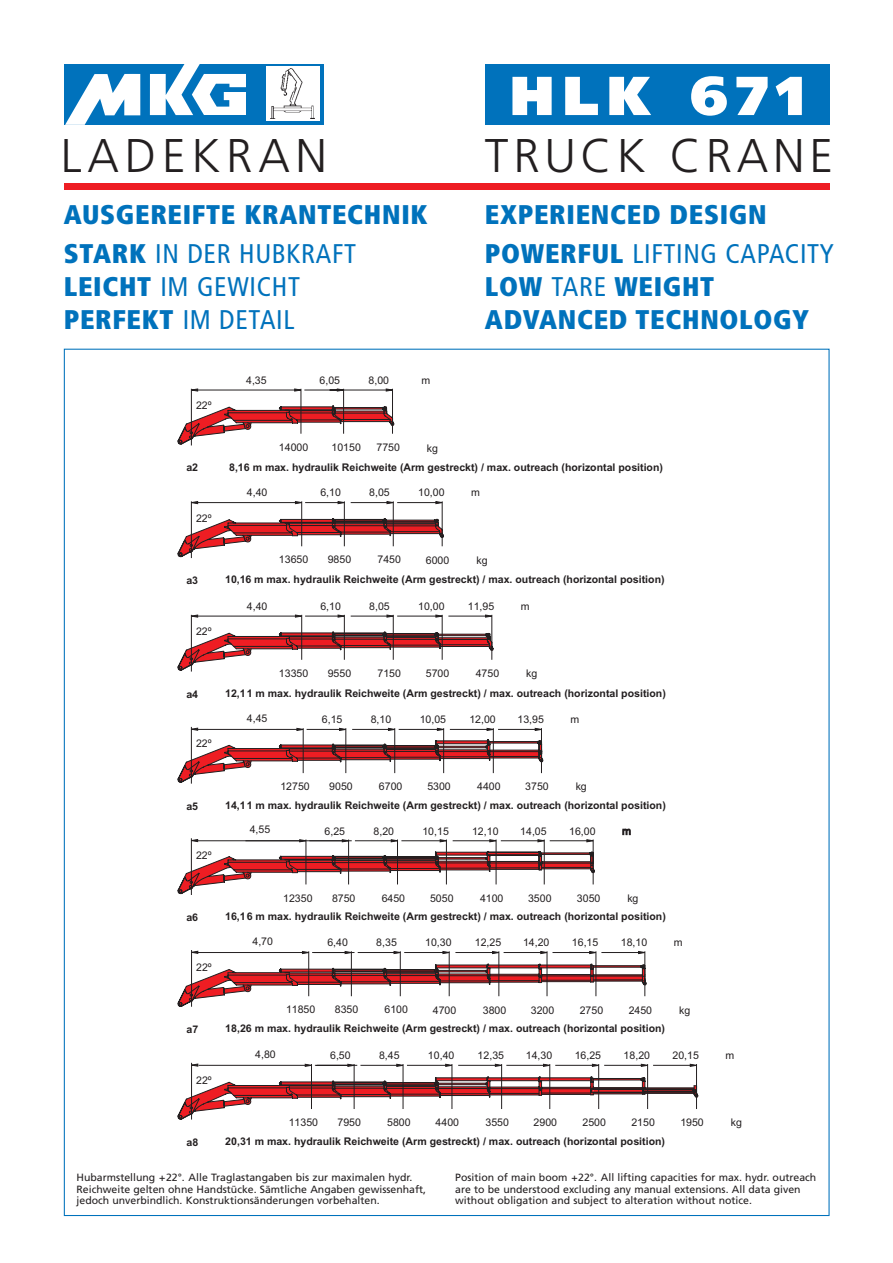
<style>
.page{position:relative;width:893px;height:1263px;background:#fff}
.page>*{position:absolute;margin:0;border:0;box-sizing:border-box;transform-origin:0 0}
.t1{font:900 54.75px "Frutiger";letter-spacing:.15em;color:#fff}
.t2{font:300 47.25px "Frutiger";letter-spacing:.1em;color:#231f20}
.t3{font:300 47.25px "Frutiger";letter-spacing:.12em;color:#231f20}
.t4{font:900 condensed 27px/39px "Frutiger";letter-spacing:.025em;color:#0072bc}
.t5{font:condensed 27px/33px "Frutiger";letter-spacing:.025em;color:#0072bc}
.t6{font:700 10.5px "Arial";color:#231f20}
.t7{font:10.5px "Arial";color:#231f20}
.t8{font:10.5px/11.2px "Frutiger";color:#231f20}
.s1{font-weight:400}
.s2{font-weight:900}
</style>
<div class="page">
<svg style="left:178px;top:388px;width:520px;height:731px"></svg>
<div style="left:485px;top:64px;width:344px;height:61px;background:#0072bc"></div>
<div style="left:64px;top:183px;width:765px;height:6px;background:#ee1d23"></div>
<div style="left:64px;top:64px;width:259px;height:61px;background:#0072bc"></div>
<div style="left:265px;top:67px;width:54px;height:54px;background:#fff"></div>
<svg style="left:150px;top:64px;width:96px;height:51px"></svg>
<svg style="left:65px;top:74px;width:75px;height:51px"></svg>
<img style="left:271px;top:68px;width:44px;height:51px">
<h2 class="t3" style="left:61px;top:136px;width:268px">LADEKRAN</h2>
<h3 class="t4" style="left:64px;top:198px;width:365px">AUSGEREIFTE KRANTECHNIK<br>STARK <span class="s1">IN DER HUBKRAFT</span></h3>
<h3 class="t5" style="left:64px;top:273px;width:238px"><span class="s2">LEICHT</span> IM GEWICHT<br><span class="s2">PERFEKT</span> IM DETAIL</h3>
<p class="t7" style="left:196px;top:400px;width:17px">22º</p>
<p class="t7" style="left:246px;top:374px;width:22px">4,35</p>
<p class="t7" style="left:319px;top:374px;width:22px">6,05</p>
<p class="t7" style="left:368px;top:374px;width:22px">8,00</p>
<p class="t7" style="left:421px;top:375px;width:10px">m</p>
<h1 class="t1" style="left:509px;top:74px;width:296px">HLK 671</h1>
<h2 class="t2" style="left:485px;top:136px;width:349px">TRUCK CRANE</h2>
<h3 class="t4" style="left:485px;top:198px;width:350px">EXPERIENCED DESIGN<br>POWERFUL <span class="s1">LIFTING CAPACITY</span></h3>
<h3 class="t4" style="left:485px;top:273px;width:325px;line-height:33px">LOW <span class="s1">TARE</span> WEIGHT<br>ADVANCED TECHNOLOGY</h3>
<p class="t6" style="left:186px;top:464px;width:13px">a2</p>
<p class="t7" style="left:196px;top:512px;width:17px">22º</p>
<p class="t6" style="left:186px;top:577px;width:13px">a3</p>
<p class="t7" style="left:196px;top:626px;width:17px">22º</p>
<p class="t6" style="left:186px;top:690px;width:13px">a4</p>
<p class="t7" style="left:196px;top:738px;width:17px">22º</p>
<p class="t6" style="left:186px;top:803px;width:13px">a5</p>
<p class="t7" style="left:196px;top:849px;width:17px">22º</p>
<p class="t7" style="left:279px;top:441px;width:31px">14000</p>
<p class="t7" style="left:331px;top:441px;width:31px">10150</p>
<p class="t7" style="left:376px;top:441px;width:25px">7750</p>
<p class="t7" style="left:426px;top:442px;width:13px">kg</p>
<p class="t6" style="left:229px;top:464px;width:435px">8,16 m max. hydraulik Reichweite (Arm gestreckt) / max. outreach (horizontal position)</p>
<p class="t7" style="left:247px;top:487px;width:22px">4,40</p>
<p class="t7" style="left:369px;top:487px;width:22px">8,05</p>
<p class="t7" style="left:320px;top:487px;width:22px">6,10</p>
<p class="t7" style="left:418px;top:487px;width:28px">10,00</p>
<p class="t7" style="left:471px;top:487px;width:10px">m</p>
<p class="t7" style="left:279px;top:554px;width:31px">13650</p>
<p class="t7" style="left:328px;top:554px;width:25px">9850</p>
<p class="t7" style="left:377px;top:554px;width:25px">7450</p>
<p class="t7" style="left:426px;top:554px;width:25px">6000</p>
<p class="t7" style="left:476px;top:554px;width:13px">kg</p>
<p class="t6" style="left:225px;top:576px;width:441px">10,16 m max. hydraulik Reichweite (Arm gestreckt) / max. outreach (horizontal position)</p>
<p class="t7" style="left:247px;top:600px;width:22px">4,40</p>
<p class="t7" style="left:418px;top:600px;width:28px">10,00</p>
<p class="t7" style="left:320px;top:600px;width:22px">6,10</p>
<p class="t7" style="left:369px;top:600px;width:22px">8,05</p>
<p class="t7" style="left:521px;top:600px;width:10px">m</p>
<p class="t7" style="left:468px;top:600px;width:28px">11,95</p>
<p class="t7" style="left:279px;top:667px;width:31px">13350</p>
<p class="t7" style="left:377px;top:667px;width:25px">7150</p>
<p class="t7" style="left:328px;top:667px;width:25px">9550</p>
<p class="t7" style="left:426px;top:667px;width:25px">5700</p>
<p class="t7" style="left:526px;top:667px;width:13px">kg</p>
<p class="t7" style="left:476px;top:667px;width:25px">4750</p>
<p class="t6" style="left:225px;top:690px;width:442px">12,11 m max. hydraulik Reichweite (Arm gestreckt) / max. outreach (horizontal position)</p>
<p class="t7" style="left:247px;top:712px;width:22px">4,45</p>
<p class="t7" style="left:322px;top:714px;width:22px">6,15</p>
<p class="t7" style="left:371px;top:714px;width:22px">8,10</p>
<p class="t7" style="left:469px;top:714px;width:28px">12,00</p>
<p class="t7" style="left:419px;top:714px;width:28px">10,05</p>
<p class="t7" style="left:517px;top:714px;width:28px">13,95</p>
<p class="t7" style="left:570px;top:714px;width:10px">m</p>
<p class="t7" style="left:280px;top:780px;width:31px">12750</p>
<p class="t7" style="left:329px;top:780px;width:25px">9050</p>
<p class="t7" style="left:379px;top:780px;width:25px">6700</p>
<p class="t7" style="left:427px;top:781px;width:25px">5300</p>
<p class="t7" style="left:477px;top:781px;width:25px">4400</p>
<p class="t7" style="left:525px;top:781px;width:25px">3750</p>
<p class="t7" style="left:575px;top:781px;width:13px">kg</p>
<p class="t6" style="left:225px;top:802px;width:442px">14,11 m max. hydraulik Reichweite (Arm gestreckt) / max. outreach (horizontal position)</p>
<p class="t7" style="left:250px;top:824px;width:22px">4,55</p>
<p class="t7" style="left:324px;top:825px;width:22px">6,25</p>
<p class="t7" style="left:373px;top:825px;width:22px">8,20</p>
<p class="t7" style="left:520px;top:825px;width:28px">14,05</p>
<p class="t7" style="left:422px;top:825px;width:28px">10,15</p>
<p class="t7" style="left:472px;top:825px;width:28px">12,10</p>
<p class="t7" style="left:569px;top:825px;width:28px">16,00</p>
<p class="t7" style="left:622px;top:825px;width:10px">m</p>
<p class="t6" style="left:186px;top:914px;width:13px">a6</p>
<p class="t7" style="left:196px;top:962px;width:17px">22º</p>
<p class="t6" style="left:186px;top:1026px;width:13px">a7</p>
<p class="t7" style="left:196px;top:1074px;width:17px">22º</p>
<p class="t6" style="left:186px;top:1138px;width:13px">a8</p>
<p class="t7" style="left:283px;top:892px;width:31px">12350</p>
<p class="t7" style="left:381px;top:892px;width:25px">6450</p>
<p class="t7" style="left:332px;top:892px;width:25px">8750</p>
<p class="t7" style="left:430px;top:892px;width:25px">5050</p>
<p class="t7" style="left:528px;top:892px;width:25px">3500</p>
<p class="t7" style="left:480px;top:892px;width:25px">4100</p>
<p class="t7" style="left:577px;top:892px;width:25px">3050</p>
<p class="t7" style="left:627px;top:892px;width:13px">kg</p>
<p class="t7" style="left:621px;top:937px;width:28px">18,10</p>
<p class="t7" style="left:673px;top:937px;width:10px">m</p>
<p class="t6" style="left:225px;top:913px;width:442px">16,16 m max. hydraulik Reichweite (Arm gestreckt) / max. outreach (horizontal position)</p>
<p class="t7" style="left:252px;top:935px;width:22px">4,70</p>
<p class="t7" style="left:327px;top:937px;width:22px">6,40</p>
<p class="t7" style="left:376px;top:937px;width:22px">8,35</p>
<p class="t7" style="left:523px;top:937px;width:28px">14,20</p>
<p class="t7" style="left:425px;top:937px;width:28px">10,30</p>
<p class="t7" style="left:475px;top:937px;width:28px">12,25</p>
<p class="t7" style="left:572px;top:937px;width:28px">16,15</p>
<p class="t7" style="left:286px;top:1004px;width:31px">11850</p>
<p class="t7" style="left:335px;top:1004px;width:25px">8350</p>
<p class="t7" style="left:384px;top:1004px;width:25px">6100</p>
<p class="t7" style="left:433px;top:1004px;width:25px">4700</p>
<p class="t7" style="left:531px;top:1004px;width:25px">3200</p>
<p class="t7" style="left:679px;top:1004px;width:13px">kg</p>
<p class="t7" style="left:483px;top:1004px;width:25px">3800</p>
<p class="t7" style="left:579px;top:1004px;width:25px">2750</p>
<p class="t7" style="left:628px;top:1004px;width:25px">2450</p>
<p class="t6" style="left:225px;top:1025px;width:441px">18,26 m max. hydraulik Reichweite (Arm gestreckt) / max. outreach (horizontal position)</p>
<p class="t7" style="left:255px;top:1048px;width:22px">4,80</p>
<p class="t7" style="left:330px;top:1049px;width:22px">6,50</p>
<p class="t7" style="left:379px;top:1049px;width:22px">8,45</p>
<p class="t7" style="left:526px;top:1049px;width:28px">14,30</p>
<p class="t7" style="left:428px;top:1049px;width:28px">10,40</p>
<p class="t7" style="left:477px;top:1049px;width:28px">12,35</p>
<p class="t7" style="left:574px;top:1049px;width:28px">16,25</p>
<p class="t7" style="left:623px;top:1049px;width:28px">18,20</p>
<p class="t7" style="left:672px;top:1049px;width:28px">20,15</p>
<p class="t7" style="left:725px;top:1049px;width:10px">m</p>
<p class="t7" style="left:289px;top:1116px;width:31px">11350</p>
<p class="t7" style="left:337px;top:1116px;width:25px">7950</p>
<p class="t7" style="left:387px;top:1116px;width:25px">5800</p>
<p class="t7" style="left:435px;top:1117px;width:25px">4400</p>
<p class="t7" style="left:533px;top:1117px;width:25px">2900</p>
<p class="t7" style="left:631px;top:1117px;width:25px">2150</p>
<p class="t7" style="left:485px;top:1117px;width:25px">3550</p>
<p class="t7" style="left:582px;top:1117px;width:25px">2500</p>
<p class="t6" style="left:225px;top:1138px;width:441px">20,31 m max. hydraulik Reichweite (Arm gestreckt) / max. outreach (horizontal position)</p>
<p class="t7" style="left:680px;top:1117px;width:25px">1950</p>
<p class="t7" style="left:730px;top:1117px;width:13px">kg</p>
<p class="t8" style="left:77px;top:1173px;width:351px">Hubarmstellung +22°. Alle Traglastangaben bis zur maximalen hydr.<br>Reichweite gelten ohne Handstücke. Sämtliche Angaben gewissenhaft, jedoch unverbindlich. Konstruktionsänderungen vorbehalten.</p>
<p class="t8" style="left:455px;top:1173px;width:362px">Position of main boom +22°. All lifting capacities for max. hydr. outreach are to be understood excluding any manual extensions. All data given without obligation and subject to alteration without notice.</p>
</div>
